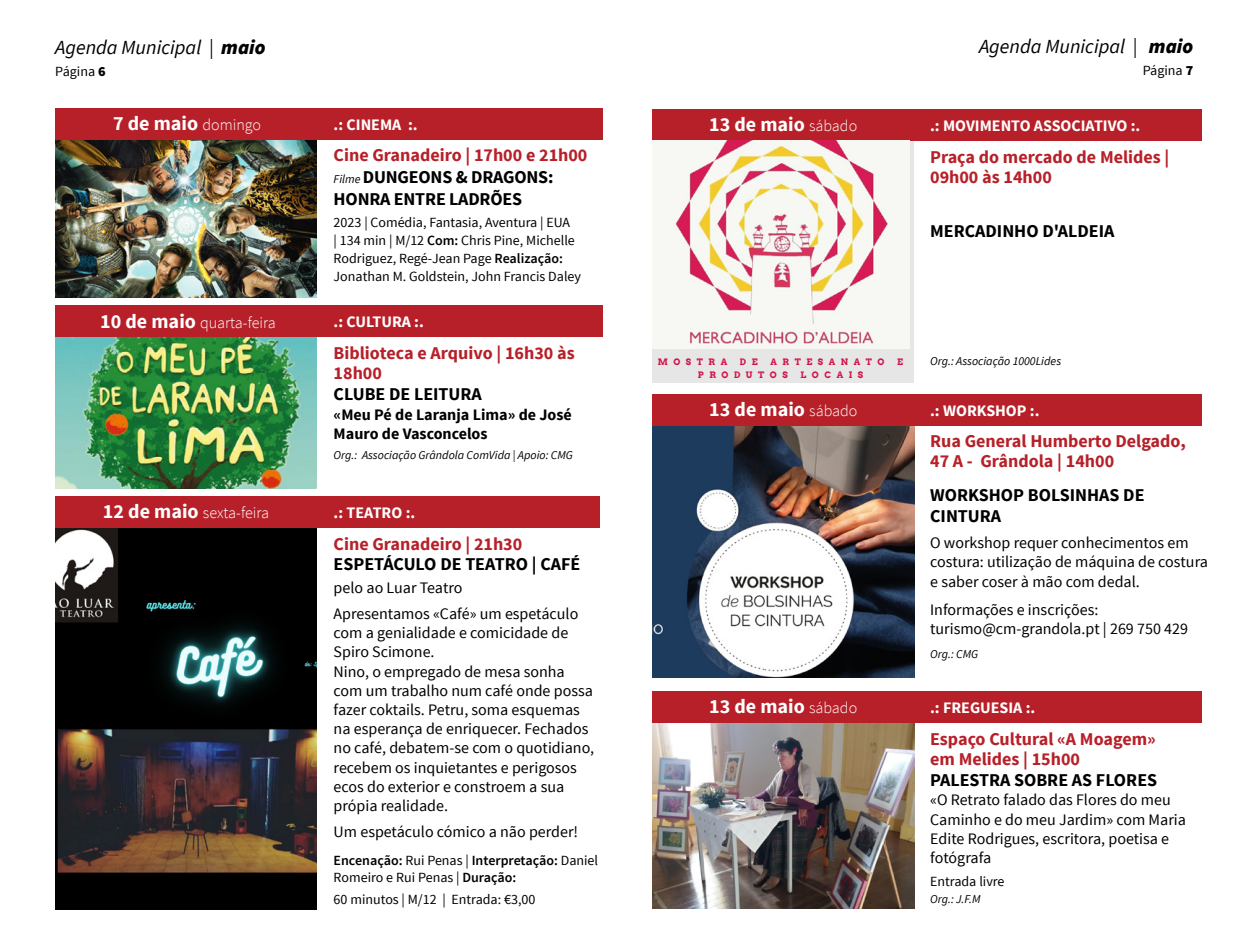
<style>
.page{position:relative;width:1248px;height:936px;background:#fff}
.page>*{position:absolute;margin:0;border:0;box-sizing:border-box;transform-origin:0 0}
.t1{font:20.6px "Arvo";letter-spacing:.15em;color:#e6e6e6}
.t2{font:700 20px "Source Sans Pro";color:#fff}
.t3{font:italic 20px "Source Sans Pro";color:#000}
.t4{font:700 18px/20px "Source Sans Pro";color:#b72029}
.t5{font:700 18px/21.8px "Source Sans Pro";color:#000}
.t6{font:16px/19.2px "Source Sans Pro";color:#000}
.t7{font:700 16px "Source Sans Pro";color:#fff}
.t8{font:700 16px/19.2px "Source Sans Pro";color:#000}
.t9{font:300 16px "Source Sans Pro";color:#fff}
.t10{font:14px/18px "Source Sans Pro";color:#000}
.t11{font:600 14px/16.8px "Source Sans Pro";color:#000}
.t12{font:italic 12px "Source Sans Pro";color:#000}
.t13{font:700 8.8px "Arvo";letter-spacing:.62em;color:#d21348}
.s1{font-weight:900}
.s2{font-weight:300;font-size:16px}
.s3{color:#b72029}
.s4{font-weight:400;font-style:italic;font-size:12px}
.s5{font-weight:600}
.s6{font-weight:700;font-size:20px}
.s7{font-weight:400}
</style>
<div class="page">
<img style="left:652px;top:425px;width:261px;height:252px">
<img style="left:652px;top:722px;width:261px;height:186px">
<img style="left:55px;top:527px;width:262px;height:382px">
<div style="left:652px;top:109px;width:549px;height:32px;background:#b72029"></div>
<div style="left:652px;top:394px;width:549px;height:31px;background:#b72029"></div>
<div style="left:652px;top:691px;width:549px;height:31px;background:#b72029"></div>
<div style="left:55px;top:496px;width:544px;height:31px;background:#b72029"></div>
<div style="left:652px;top:141px;width:261px;height:241px;background:#e6e6e6"></div>
<img style="left:652px;top:141px;width:257px;height:207px">
<img style="left:55px;top:139px;width:262px;height:159px">
<img style="left:55px;top:337px;width:262px;height:151px">
<div style="left:55px;top:108px;width:547px;height:31px;background:#b72029"></div>
<div style="left:55px;top:305px;width:547px;height:32px;background:#b72029"></div>
<p class="t3" style="left:55px;top:35px;width:212px">Agenda Municipal | <span class="s1">maio</span></p>
<p class="t10" style="left:55px;top:63px;width:52px">Página <span class="s1">6</span></p>
<p class="t2" style="left:113px;top:111px;width:149px">7 de maio <span class="s2">domingo</span></p>
<p class="t7" style="left:333px;top:114px;width:85px">.: CINEMA :.</p>
<p class="t5" style="left:333px;top:145px;width:255px"><span class="s3">Cine Granadeiro | 17h00 e 21h00<br></span><span class="s4">Filme</span> DUNGEONS &amp; DRAGONS:<br>HONRA ENTRE LADRÕES</p>
<p class="t10" style="left:333px;top:213px;width:249px">2023 | Comédia, Fantasia, Aventura | EUA<br>| 134 min | M/12 <span class="s5">Com:</span> Chris Pine, Michelle Rodriguez, Regé-Jean Page <span class="s5">Realização:<br></span>Jonathan M. Goldstein, John Francis Daley</p>
<p class="t9" style="left:100px;top:312px;width:177px"><span class="s6">10 de maio</span> quarta-feira</p>
<p class="t7" style="left:333px;top:312px;width:92px">.: CULTURA :.</p>
<p class="t4" style="left:333px;top:343px;width:242px">Biblioteca e Arquivo | 16h30 às<br>18h00</p>
<p class="t5" style="left:333px;top:384px;width:150px">CLUBE DE LEITURA</p>
<p class="t8" style="left:333px;top:405px;width:240px">«Meu Pé de Laranja Lima» de José<br>Mauro de Vasconcelos</p>
<p class="t12" style="left:333px;top:447px;width:241px">Org.: Associação Grândola ComVida | Apoio: CMG</p>
<p class="t9" style="left:103px;top:503px;width:168px"><span class="s6">12 de maio</span> sexta-feira</p>
<p class="t7" style="left:333px;top:502px;width:83px">.: TEATRO :.</p>
<p class="t4" style="left:333px;top:534px;width:190px">Cine Granadeiro | 21h30</p>
<p class="t5" style="left:333px;top:553px;width:248px">ESPETÁCULO DE TEATRO | CAFÉ</p>
<p class="t6" style="left:333px;top:575px;width:246px;line-height:26px">pelo ao Luar Teatro<br>Apresentamos «Café» um espetáculo</p>
<p class="t6" style="left:333px;top:623px;width:262px">com a genialidade e comicidade de<br>Spiro Scimone.<br>Nino, o empregado de mesa sonha com um trabalho num café onde possa fazer coktails. Petru, soma esquemas na esperança de enriquecer. Fechados no café, debatem-se com o quotidiano, recebem os inquietantes e perigosos ecos do exterior e constroem a sua própia realidade.</p>
<p class="t6" style="left:333px;top:822px;width:246px">Um espetáculo cómico a não perder!</p>
<p class="t11" style="left:333px;top:852px;width:266px">Encenação: <span class="s7">Rui Penas |</span> Interpretação: <span class="s7">Daniel<br>Romeiro e Rui Penas |</span> Duração:</p>
<p class="t10" style="left:333px;top:890px;width:203px">60 minutos | M/12 | Entrada: €3,00</p>
<p class="t2" style="left:709px;top:112px;width:150px">13 de maio <span class="s2">sábado</span></p>
<p class="t3" style="left:979px;top:34px;width:216px">Agenda Municipal | <span class="s1">maio</span></p>
<p class="t10" style="left:1142px;top:62px;width:52px">Página <span class="s1">7</span></p>
<p class="t7" style="left:930px;top:116px;width:212px">.: MOVIMENTO ASSOCIATIVO :.</p>
<p class="t4" style="left:930px;top:147px;width:241px">Praça do mercado de Melides |<br>09h00 às 14h00</p>
<p class="t5" style="left:930px;top:221px;width:186px">MERCADINHO D'ALDEIA</p>
<p class="t13" style="left:657px;top:356px;width:71px">MOSTRA</p>
<p class="t13" style="left:740px;top:356px;width:19px">D E</p>
<p class="t13" style="left:770px;top:356px;width:115px">ARTESANATO</p>
<p class="t13" style="left:897px;top:356px;width:7px">E</p>
<p class="t13" style="left:697px;top:369px;width:92px">PRODUTOS</p>
<p class="t13" style="left:800px;top:369px;width:64px">LOCAIS</p>
<p class="t2" style="left:709px;top:396px;width:150px">13 de maio <span class="s2">sábado</span></p>
<p class="t1" style="left:644px;top:400px;width:274px">PRAÇA DO MERCADO</p>
<p class="t12" style="left:930px;top:354px;width:132px">Org.: Associação 1000Lides</p>
<p class="t7" style="left:930px;top:400px;width:111px">.: WORKSHOP :.</p>
<p class="t4" style="left:930px;top:432px;width:257px">Rua General Humberto Delgado,<br>47 A - Grândola | 14h00</p>
<p class="t5" style="left:930px;top:484px;width:216px">WORKSHOP BOLSINHAS DE<br>CINTURA</p>
<p class="t6" style="left:930px;top:533px;width:279px">O workshop requer conhecimentos em costura: utilização de máquina de costura e saber coser à mão com dedal.</p>
<p class="t6" style="left:930px;top:600px;width:259px">Informações e inscrições: turismo@cm-grandola.pt | 269 750 429</p>
<p class="t12" style="left:930px;top:646px;width:50px">Org.: CMG</p>
<p class="t2" style="left:709px;top:693px;width:150px">13 de maio <span class="s2">sábado</span></p>
<p class="t7" style="left:930px;top:697px;width:107px">.: FREGUESIA :.</p>
<p class="t4" style="left:930px;top:729px;width:227px">Espaço Cultural «A Moagem» em Melides | 15h00</p>
<p class="t5" style="left:930px;top:769px;width:228px">PALESTRA SOBRE AS FLORES</p>
<p class="t6" style="left:930px;top:790px;width:257px">«O Retrato falado das Flores do meu<br>Caminho e do meu Jardim» com Maria<br>Edite Rodrigues, escritora, poetisa e fotógrafa</p>
<p class="t10" style="left:930px;top:872px;width:76px">Entrada livre</p>
<p class="t12" style="left:930px;top:891px;width:52px">Org.: J.F.M</p>
</div>
